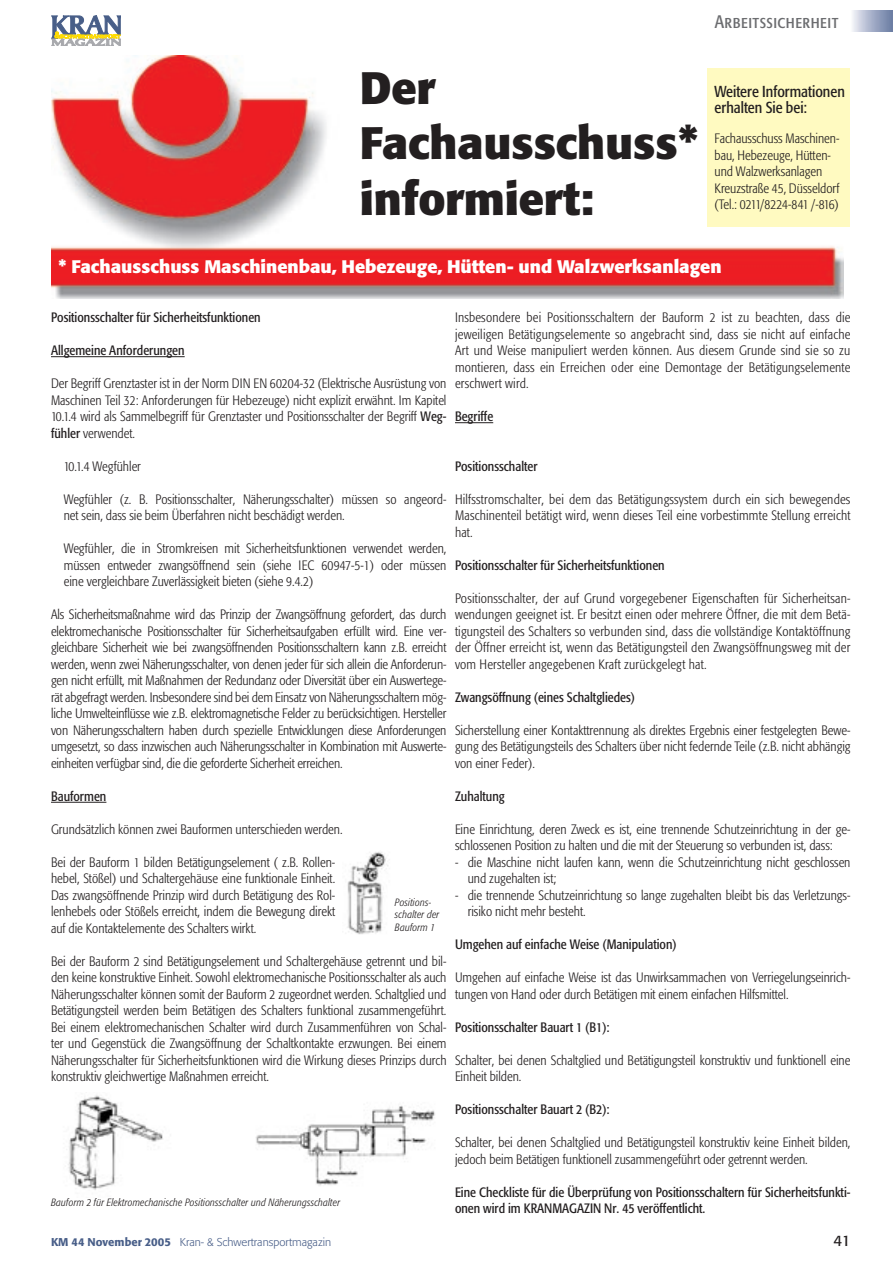
<style>
.page{position:relative;width:893px;height:1263px;background:#fff}
.page>*{position:absolute;margin:0;border:0;box-sizing:border-box;transform-origin:0 0}
.t1{font:700 45px "Formata";letter-spacing:-.005em;color:#231f20}
.t2{font:700 18px "Formata";color:#fff}
.t3{font:18px "Formata Condensed SC";letter-spacing:.025em;color:#6c6d70}
.t4{font:condensed 15.75px/16.5px "Formata";color:#231f20}
.t5{font:15px "Formata";color:#231f20}
.t6{font:300 condensed 13.5px/16.5px "Formata";color:#231f20}
.t7{font:condensed 13.5px/16.5px "Formata";color:#231f20}
.t8{font:300 11.25px "Formata";color:#485e88}
.t9{font:italic 300 condensed 10.5px/12.6px "Formata";letter-spacing:.015em;color:#231f20}
.s1{font-weight:400}
.s2{font-weight:500}
</style>
<div class="page">
<div style="left:850px;top:11px;width:43px;height:21px;background:linear-gradient(to right,#f4f4f9,#6476a0)"></div>
<svg style="left:52px;top:16px;width:69px;height:30px"></svg>
<img style="left:51px;top:55px;width:792px;height:244px">
<div style="left:707px;top:69px;width:143px;height:158px;background:#fffac1"></div>
<hr style="left:51px;top:356px;width:134px;height:1px;background:#231f20">
<hr style="left:51px;top:802px;width:55px;height:1px;background:#231f20">
<hr style="left:455px;top:422px;width:38px;height:1px;background:#231f20">
<img style="left:347px;top:852px;width:41px;height:83px">
<img style="left:68px;top:1095px;width:367px;height:95px">
<p class="t3" style="left:715px;top:11px;width:125px">Arbeitssicherheit</p>
<p class="t1" style="left:360px;top:60px;width:77px">Der</p>
<p class="t1" style="left:360px;top:115px;width:341px">Fachausschuss*</p>
<p class="t1" style="left:360px;top:171px;width:236px">informiert:</p>
<p class="t4" style="left:714px;top:83px;width:132px">Weitere Informationen erhalten Sie bei:</p>
<p class="t6" style="left:714px;top:130px;width:126px">Fachausschuss Maschinen&shy;bau, Hebezeuge, Hütten&shy;und Walzwerksanlagen</p>
<p class="t6" style="left:714px;top:180px;width:127px">Kreuzstraße 45, Düsseldorf (Tel.: 0211/8224-841 /-816)</p>
<p class="t2" style="left:58px;top:255px;width:665px">* Fachausschuss Maschinenbau, Hebezeuge, Hütten- und Walzwerksanlagen</p>
<p class="t7" style="left:51px;top:309px;width:211px">Positionsschalter für Sicherheitsfunktionen</p>
<p class="t7" style="left:51px;top:342px;width:135px">Allgemeine Anforderungen</p>
<p class="t6" style="left:51px;top:375px;width:397px;text-align:justify">Der Begriff Grenztaster ist in der Norm DIN EN 60204-32 (Elektrische Ausrüstung von Maschinen Teil 32: Anforderungen für Hebezeuge) nicht explizit erwähnt. Im Kapitel 10.1.4 wird als Sammelbegriff für Grenztaster und Positionsschalter der Begriff <span class="s1">Weg&shy;fühler</span> verwendet.</p>
<p class="t6" style="left:64px;top:458px;width:79px">10.1.4 Wegfühler</p>
<p class="t6" style="left:64px;top:491px;width:384px">Wegfühler (z. B. Positionsschalter, Näherungsschalter) müssen so angeord&shy;net sein, dass sie beim Überfahren nicht beschädigt werden.</p>
<p class="t6" style="left:64px;top:540px;width:384px;text-align:justify">Wegfühler, die in Stromkreisen mit Sicherheitsfunktionen verwendet werden, müssen entweder zwangsöffnend sein (siehe IEC 60947-5-1) oder müssen eine vergleichbare Zuverlässigkeit bieten (siehe 9.4.2)</p>
<p class="t6" style="left:51px;top:606px;width:397px;text-align:justify">Als Sicherheitsmaßnahme wird das Prinzip der Zwangsöffnung gefordert, das durch elektromechanische Positionsschalter für Sicherheitsaufgaben erfüllt wird. Eine ver&shy;gleichbare Sicherheit wie bei zwangsöffnenden Positionsschaltern kann z.B. erreicht werden, wenn zwei Näherungsschalter, von denen jeder für sich allein die Anforderun&shy;gen nicht erfüllt, mit Maßnahmen der Redundanz oder Diversität über ein Auswertege&shy;rät abgefragt werden. Insbesondere sind bei dem Einsatz von Näherungsschaltern mög&shy;liche Umwelteinflüsse wie z.B. elektromagnetische Felder zu berücksichtigen. Hersteller von Näherungsschaltern haben durch spezielle Entwicklungen diese Anforderungen umgesetzt, so dass inzwischen auch Näherungsschalter in Kombination mit Auswerte&shy;einheiten verfügbar sind, die die geforderte Sicherheit erreichen.</p>
<p class="t7" style="left:51px;top:788px;width:57px">Bauformen</p>
<p class="t6" style="left:51px;top:821px;width:293px">Grundsätzlich können zwei Bauformen unterschieden werden.</p>
<p class="t6" style="left:51px;top:854px;width:286px;text-align:justify">Bei der Bauform 1 bilden Betätigungselement ( z.B. Rollen&shy;hebel, Stößel) und Schaltergehäuse eine funktionale Einheit.<br>Das zwangsöffnende Prinzip wird durch Betätigung des Rol&shy;lenhebels oder Stößels erreicht, indem die Bewegung direkt auf die Kontaktelemente des Schalters wirkt.</p>
<p class="t6" style="left:51px;top:953px;width:397px;text-align:justify">Bei der Bauform 2 sind Betätigungselement und Schaltergehäuse getrennt und bil&shy;den keine konstruktive Einheit. Sowohl elektromechanische Positionsschalter als auch Näherungsschalter können somit der Bauform 2 zugeordnet werden. Schaltglied und Betätigungsteil werden beim Betätigen des Schalters funktional zusammengeführt.<br>Bei einem elektromechanischen Schalter wird durch Zusammenführen von Schal&shy;ter und Gegenstück die Zwangsöffnung der Schaltkontakte erzwungen. Bei einem Näherungsschalter für Sicherheitsfunktionen wird die Wirkung dieses Prinzips durch konstruktiv gleichwertige Maßnahmen erreicht.</p>
<p class="t9" style="left:395px;top:896px;width:46px">Positions&shy;schalter der<br>Bauform 1</p>
<p class="t9" style="left:51px;top:1196px;width:291px">Bauform 2 für Elektromechanische Positionsschalter und Näherungsschalter</p>
<p class="t6" style="left:455px;top:309px;width:397px;text-align:justify">Insbesondere bei Positionsschaltern der Bauform 2 ist zu beachten, dass die jeweiligen Betätigungselemente so angebracht sind, dass sie nicht auf einfache Art und Weise manipuliert werden können. Aus diesem Grunde sind sie so zu montieren, dass ein Erreichen oder eine Demontage der Betätigungselemente erschwert wird.</p>
<p class="t7" style="left:455px;top:408px;width:40px">Begriffe</p>
<p class="t7" style="left:455px;top:458px;width:84px">Positionsschalter</p>
<p class="t6" style="left:455px;top:491px;width:397px;text-align:justify">Hilfsstromschalter, bei dem das Betätigungssystem durch ein sich bewegendes Maschinenteil betätigt wird, wenn dieses Teil eine vorbestimmte Stellung erreicht hat.</p>
<p class="t7" style="left:455px;top:557px;width:211px">Positionsschalter für Sicherheitsfunktionen</p>
<p class="t6" style="left:455px;top:590px;width:397px;text-align:justify">Positionsschalter, der auf Grund vorgegebener Eigenschaften für Sicherheitsan&shy;wendungen geeignet ist. Er besitzt einen oder mehrere Öffner, die mit dem Betä&shy;tigungsteil des Schalters so verbunden sind, dass die vollständige Kontaktöffnung der Öffner erreicht ist, wenn das Betätigungsteil den Zwangsöffnungsweg mit der vom Hersteller angegebenen Kraft zurückgelegt hat.</p>
<p class="t7" style="left:455px;top:689px;width:182px">Zwangsöffnung (eines Schaltgliedes)</p>
<p class="t6" style="left:455px;top:722px;width:397px;text-align:justify">Sicherstellung einer Kontakttrennung als direktes Ergebnis einer festgelegten Bewe&shy;gung des Betätigungsteils des Schalters über nicht federnde Teile (z.B. nicht abhängig von einer Feder).</p>
<p class="t7" style="left:455px;top:788px;width:51px">Zuhaltung</p>
<p class="t6" style="left:455px;top:821px;width:397px">Eine Einrichtung, deren Zweck es ist, eine trennende Schutzeinrichtung in der ge&shy;schlossenen Position zu halten und die mit der Steuerung so verbunden ist, dass:</p>
<p class="t6" style="left:468px;top:854px;width:384px;text-indent:-13px">- die Maschine nicht laufen kann, wenn die Schutzeinrichtung nicht geschlossen und zugehalten ist;</p>
<p class="t6" style="left:468px;top:887px;width:384px;text-indent:-13px">- die trennende Schutzeinrichtung so lange zugehalten bleibt bis das Verletzungs&shy;risiko nicht mehr besteht.</p>
<p class="t7" style="left:455px;top:936px;width:223px">Umgehen auf einfache Weise (Manipulation)</p>
<p class="t6" style="left:455px;top:969px;width:397px">Umgehen auf einfache Weise ist das Unwirksammachen von Verriegelungseinrich&shy;tungen von Hand oder durch Betätigen mit einem einfachen Hilfsmittel.</p>
<p class="t7" style="left:455px;top:1019px;width:156px">Positionsschalter Bauart 1 (B1):</p>
<p class="t6" style="left:455px;top:1052px;width:397px">Schalter, bei denen Schaltglied und Betätigungsteil konstruktiv und funktionell eine<br>Einheit bilden.</p>
<p class="t7" style="left:455px;top:1101px;width:156px">Positionsschalter Bauart 2 (B2):</p>
<p class="t6" style="left:455px;top:1134px;width:397px">Schalter, bei denen Schaltglied und Betätigungsteil konstruktiv keine Einheit bilden, jedoch beim Betätigen funktionell zusammengeführt oder getrennt werden.</p>
<p class="t7" style="left:455px;top:1184px;width:397px">Eine Checkliste für die Überprüfung von Positionsschaltern für Sicherheitsfunkti&shy;onen wird im KRANMAGAZIN Nr. 45 veröffentlicht.</p>
<p class="t8" style="left:51px;top:1235px;width:282px"><span class="s2">KM 44 November 2005</span> Kran- &amp; Schwertransportmagazin</p>
<p class="t5" style="left:834px;top:1232px;width:18px">41</p>
</div>
